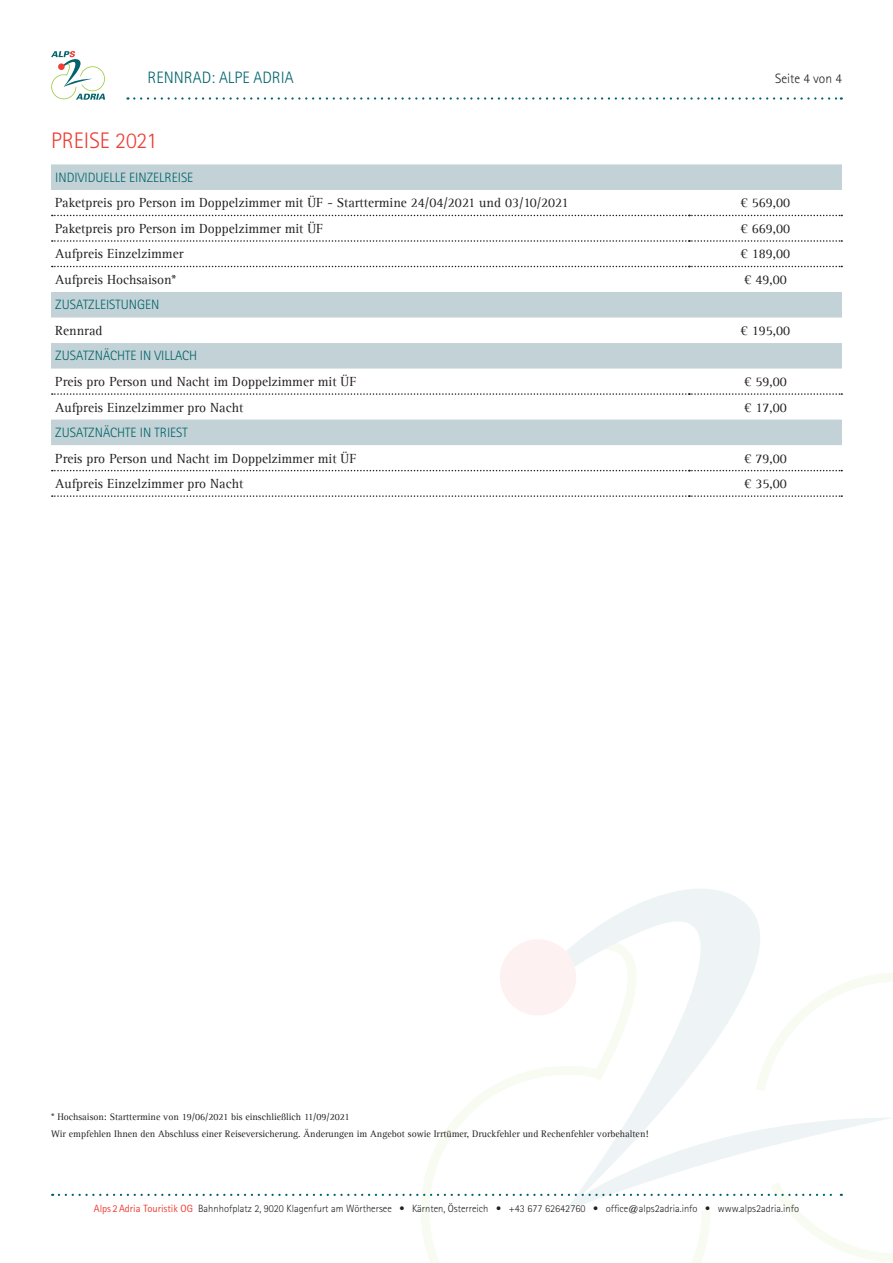
<style>
.page{position:relative;width:893px;height:1263px;background:#fff}
.page>*{position:absolute;margin:0;border:0;box-sizing:border-box;transform-origin:0 0}
.t1{font:300 22.5px "Rotis Sans Serif Std";color:#ee3e35}
.t2{font:300 16.5px "Rotis Sans Serif Std";color:#00646a}
.t3{font:13.5px "Agfa Rotis Serif";color:#231f20}
.t4{font:300 13.5px "Rotis Sans Serif Std";color:#00646a}
.t5{font:300 13.5px "Rotis Sans Serif Std";color:#231f20}
.t6{font:300 10.5px "Rotis Sans Serif Std";color:#231f20}
.t7{font:9.75px/16.2px "Agfa Rotis Serif";color:#231f20}
.s1{font-weight:400;color:#ee3e35}
</style>
<div class="page">
<svg style="left:421px;top:973px;width:472px;height:290px"></svg>
<svg style="left:519px;top:889px;width:328px;height:225px"></svg>
<div style="left:500px;top:939px;width:76px;height:76px;background:#fdf2f1;border-radius:50%"></div>
<svg style="left:59px;top:1114px;width:834px;height:97px"></svg>
<svg style="left:134px;top:97px;width:708px;height:3px"></svg>
<svg style="left:51px;top:51px;width:54px;height:49px"></svg>
<svg style="left:51px;top:164px;width:791px;height:281px"></svg>
<svg style="left:52px;top:215px;width:790px;height:1px"></svg>
<svg style="left:52px;top:240px;width:790px;height:2px"></svg>
<svg style="left:52px;top:266px;width:790px;height:1px"></svg>
<svg style="left:52px;top:393px;width:790px;height:2px"></svg>
<svg style="left:52px;top:470px;width:790px;height:1px"></svg>
<svg style="left:52px;top:495px;width:790px;height:2px"></svg>
<p class="t2" style="left:148px;top:68px;width:148px">RENNRAD: ALPE ADRIA</p>
<p class="t5" style="left:775px;top:71px;width:68px">Seite 4 von 4</p>
<h1 class="t1" style="left:51px;top:128px;width:108px">PREISE 2021</h1>
<p class="t4" style="left:55px;top:170px;width:139px">INDIVIDUELLE EINZELREISE</p>
<p class="t3" style="left:55px;top:195px;width:515px">Paketpreis pro Person im Doppelzimmer mit ÜF - Starttermine 24/04/2021 und 03/10/2021</p>
<p class="t3" style="left:741px;top:195px;width:51px">€ 569,00</p>
<p class="t3" style="left:55px;top:221px;width:270px">Paketpreis pro Person im Doppelzimmer mit ÜF</p>
<p class="t3" style="left:741px;top:221px;width:51px">€ 669,00</p>
<p class="t3" style="left:55px;top:246px;width:130px">Aufpreis Einzelzimmer</p>
<p class="t3" style="left:741px;top:246px;width:51px">€ 189,00</p>
<p class="t3" style="left:55px;top:272px;width:123px">Aufpreis Hochsaison*</p>
<p class="t3" style="left:744px;top:272px;width:44px">€ 49,00</p>
<p class="t4" style="left:55px;top:297px;width:105px">ZUSATZLEISTUNGEN</p>
<p class="t3" style="left:55px;top:323px;width:49px">Rennrad</p>
<p class="t3" style="left:741px;top:323px;width:51px">€ 195,00</p>
<p class="t4" style="left:55px;top:348px;width:144px">ZUSATZNÄCHTE IN VILLACH</p>
<p class="t3" style="left:55px;top:374px;width:303px">Preis pro Person und Nacht im Doppelzimmer mit ÜF</p>
<p class="t3" style="left:744px;top:374px;width:44px">€ 59,00</p>
<p class="t3" style="left:55px;top:399px;width:189px">Aufpreis Einzelzimmer pro Nacht</p>
<p class="t3" style="left:744px;top:399px;width:44px">€ 17,00</p>
<p class="t4" style="left:55px;top:425px;width:134px">ZUSATZNÄCHTE IN TRIEST</p>
<p class="t3" style="left:55px;top:450px;width:303px">Preis pro Person und Nacht im Doppelzimmer mit ÜF</p>
<p class="t3" style="left:744px;top:450px;width:44px">€ 79,00</p>
<p class="t3" style="left:55px;top:476px;width:189px">Aufpreis Einzelzimmer pro Nacht</p>
<p class="t3" style="left:744px;top:476px;width:44px">€ 35,00</p>
<p class="t7" style="left:51px;top:1109px;width:599px">* Hochsaison: Starttermine von 19/06/2021 bis einschließlich 11/09/2021<br>Wir empfehlen Ihnen den Abschluss einer Reiseversicherung. Änderungen im Angebot sowie Irrtümer, Druckfehler und Rechenfehler vorbehalten!</p>
<p class="t6" style="left:94px;top:1202px;width:707px"><span class="s1">Alps 2Adria Touristik OG</span> Bahnhofplatz 2, 9020 Klagenfurt am Wörthersee • Kärnten, Österreich • +43 677 62642760 • office@alps2adria.info • www.alps2adria.info</p>
</div>
